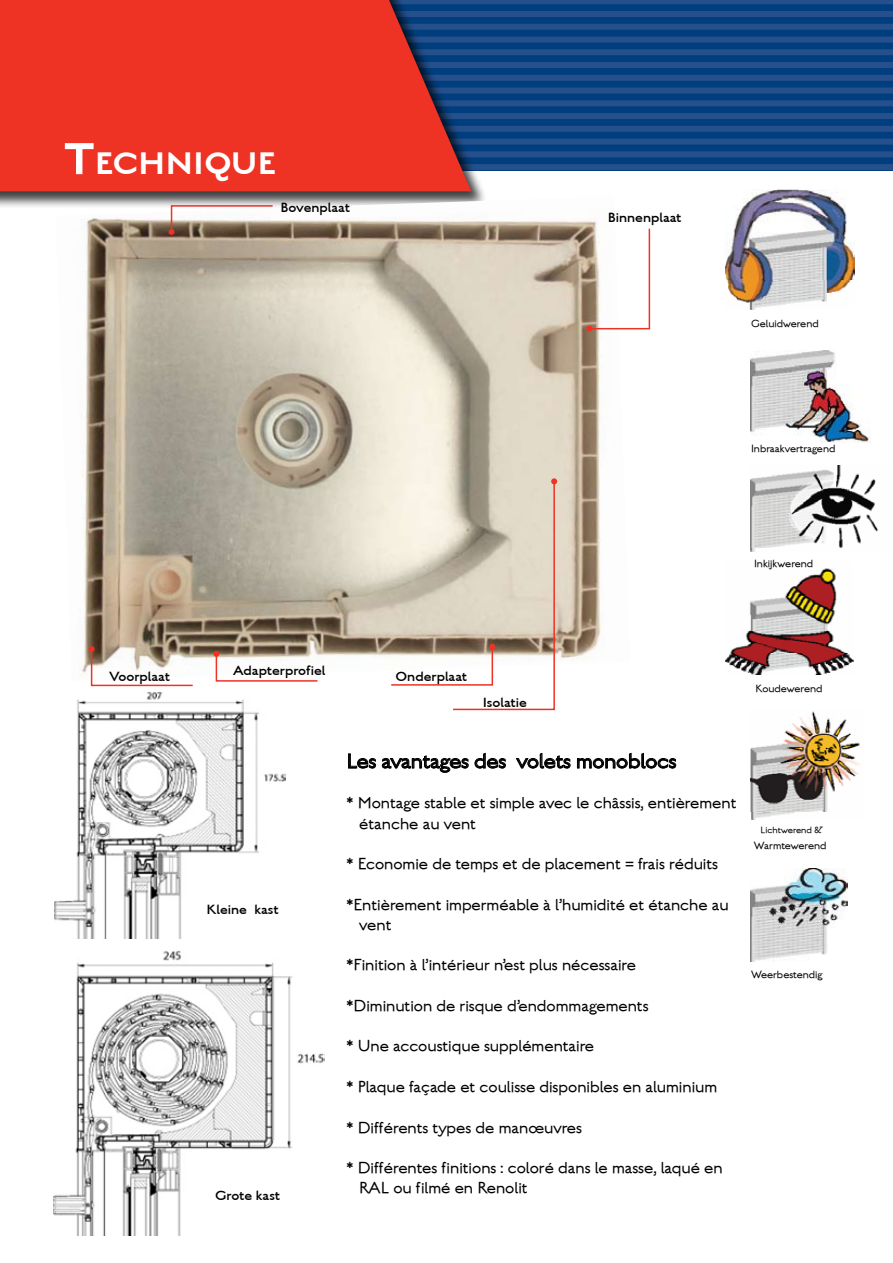
<style>
.page{position:relative;width:893px;height:1263px;background:#fff}
.page>*{position:absolute;margin:0;border:0;box-sizing:border-box;transform-origin:0 0}
.t1{font:500 42px "English Grotesque";color:#fff}
.t2{font:100 27px "English Grotesque";color:#000}
.t3{font:100 21px/40.5px "English Grotesque";color:#000}
.t4{font:300 18px "English Grotesque";color:#000}
.t5{font:100 13.8px "English Grotesque";color:#000}
.t6{font:100 12px "English Grotesque";color:#000}
.s1{font-size:60px}
</style>
<div class="page">
<div style="left:0;top:0;width:893px;height:170px;background:#003e7e"></div>
<hr style="left:0;top:0;width:893px;height:4px;background:#25508c">
<div style="left:0;top:11px;width:893px;height:6px;background:#25508c"></div>
<div style="left:0;top:24px;width:893px;height:6px;background:#25508c"></div>
<div style="left:0;top:37px;width:893px;height:6px;background:#25508c"></div>
<div style="left:0;top:49px;width:893px;height:6px;background:#25508c"></div>
<div style="left:0;top:62px;width:893px;height:6px;background:#25508c"></div>
<div style="left:0;top:75px;width:893px;height:6px;background:#25508c"></div>
<div style="left:0;top:88px;width:893px;height:6px;background:#25508c"></div>
<div style="left:0;top:100px;width:893px;height:6px;background:#25508c"></div>
<div style="left:0;top:113px;width:893px;height:6px;background:#25508c"></div>
<div style="left:0;top:126px;width:893px;height:6px;background:#25508c"></div>
<div style="left:0;top:139px;width:893px;height:6px;background:#25508c"></div>
<div style="left:0;top:151px;width:893px;height:6px;background:#25508c"></div>
<div style="left:0;top:164px;width:893px;height:6px;background:#25508c"></div>
<div style="left:0;top:0;width:496px;height:215px;background:#000;opacity:.75"></div>
<svg style="left:0;top:0;width:471px;height:191px;fill:#ee3224"></svg>
<img style="left:56px;top:196px;width:546px;height:479px">
<svg style="left:89px;top:646px;width:105px;height:41px"></svg>
<svg style="left:213px;top:651px;width:106px;height:31px"></svg>
<svg style="left:169px;top:204px;width:105px;height:31px"></svg>
<svg style="left:586px;top:227px;width:65px;height:105px"></svg>
<svg style="left:390px;top:478px;width:167px;height:233px"></svg>
<img style="left:726px;top:189px;width:129px;height:121px">
<img style="left:750px;top:350px;width:120px;height:93px">
<img style="left:750px;top:466px;width:128px;height:85px">
<img style="left:725px;top:568px;width:128px;height:106px">
<img style="left:750px;top:868px;width:97px;height:94px">
<img style="left:750px;top:711px;width:110px;height:109px">
<svg style="left:348px;top:753px;width:28px;height:16px"></svg>
<svg style="left:382px;top:752px;width:124px;height:21px"></svg>
<svg style="left:515px;top:752px;width:56px;height:17px"></svg>
<svg style="left:577px;top:752px;width:99px;height:17px"></svg>
<img style="left:54px;top:950px;width:271px;height:285px">
<img style="left:55px;top:692px;width:230px;height:246px">
<h1 class="t1" style="left:64px;top:141px;width:214px"><span class="s1">T</span>echnique</h1>
<p class="t4" style="left:281px;top:198px;width:71px">Bovenplaat</p>
<p class="t4" style="left:608px;top:207px;width:75px">Binnenplaat</p>
<p class="t5" style="left:751px;top:316px;width:69px">Geluidwerend</p>
<p class="t5" style="left:751px;top:441px;width:86px">Inbraakvertragend</p>
<p class="t5" style="left:754px;top:556px;width:61px">Inkijkwerend</p>
<p class="t4" style="left:109px;top:667px;width:62px">Voorplaat</p>
<p class="t4" style="left:233px;top:661px;width:94px">Adapterprofiel</p>
<p class="t4" style="left:395px;top:667px;width:73px">Onderplaat</p>
<p class="t4" style="left:483px;top:693px;width:46px">Isolatie</p>
<p class="t5" style="left:755px;top:681px;width:68px">Koudewerend</p>
<p class="t4" style="left:207px;top:900px;width:74px">Kleine kast</p>
<p class="t4" style="left:215px;top:1186px;width:67px">Grote kast</p>
<p class="t2" style="left:347px;top:746px;width:331px">Les avantages des volets monoblocs</p>
<p class="t3" style="left:359px;top:792px;width:379px;line-height:20.2px;text-indent:-13px">* Montage stable et simple avec le châssis, entièrement étanche au vent</p>
<p class="t3" style="left:347px;top:842px;width:384px">* Economie de temps et de placement = frais réduits *Entièrement imperméable à l’humidité et étanche au</p>
<p class="t3" style="left:347px;top:903px;width:378px;text-indent:13px">vent<br>*Finition à l’intérieur n’est plus nécessaire *Diminution de risque d’endommagements<br>* Une accoustique supplémentaire<br>* Plaque façade et coulisse disponibles en aluminium * Différents types de manœuvres<br>* Différentes finitions : coloré dans le masse, laqué en</p>
<p class="t3" style="left:359px;top:1166px;width:170px">RAL ou filmé en Renolit</p>
<p class="t6" style="left:761px;top:824px;width:64px">Lichtwerend &amp;</p>
<p class="t5" style="left:754px;top:838px;width:74px">Warmtewerend</p>
<p class="t5" style="left:751px;top:966px;width:73px">Weerbestendig</p>
</div>
